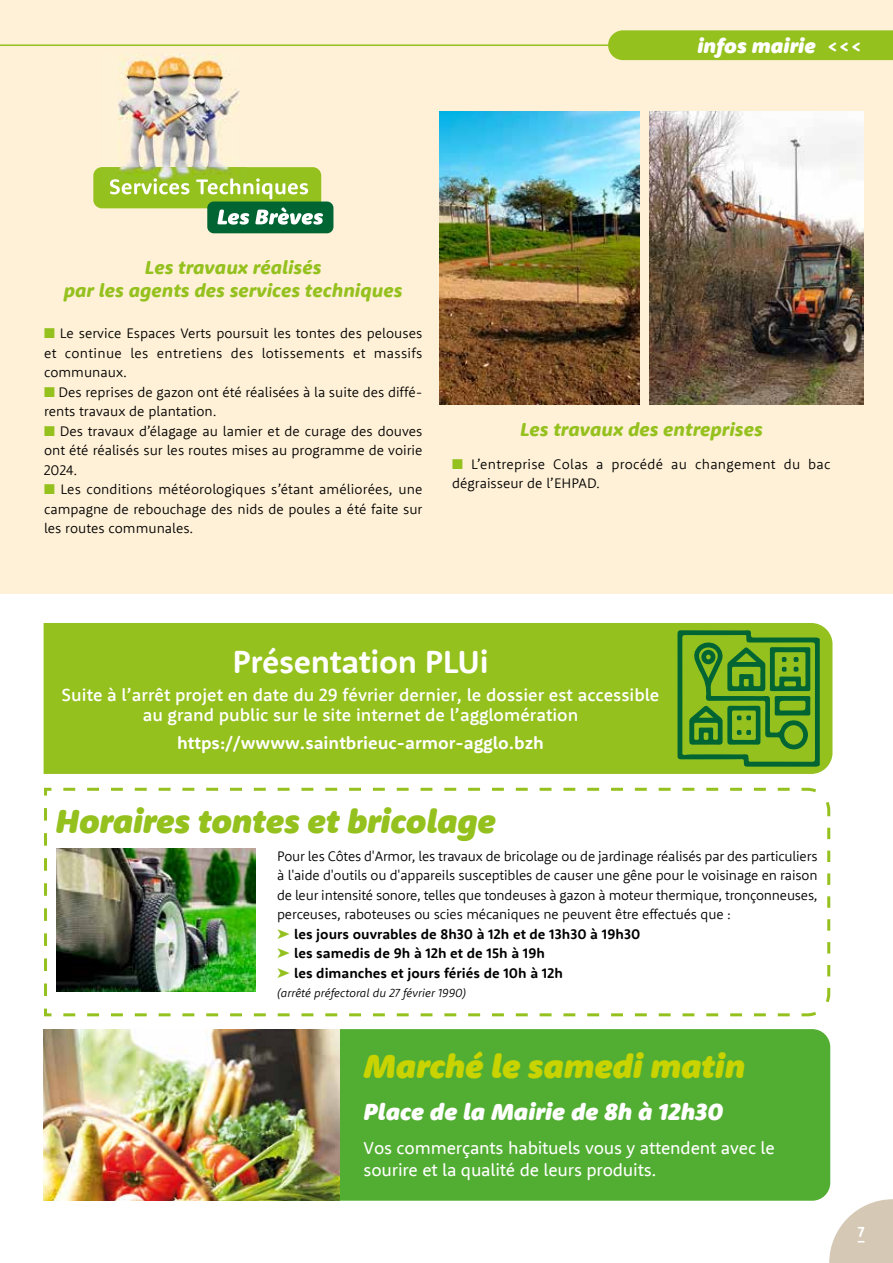
<style>
.page{position:relative;width:893px;height:1263px;background:#fff}
.page>*{position:absolute;margin:0;border:0;box-sizing:border-box;transform-origin:0 0}
.t1{font:italic 900 34.5px "Rooney Sans";letter-spacing:-.01em;color:#95c11f}
.t2{font:italic 900 34.5px "Rooney Sans";letter-spacing:-.01em;color:#c8d300}
.t3{font:700 33px "Rooney Sans";letter-spacing:-.01em;color:#fff}
.t4{font:italic 900 24px "Rooney Sans";color:#fff}
.t5{font:italic 900 21px "Rooney Sans";color:#fff}
.t6{font:italic 800 19.5px/23.4px "Rooney Sans";color:#95c11f;text-align:center}
.t7{font:500 18px/19.5px "Rooney Sans";color:#fff;text-align:center}
.t8{font:18px/21.6px "Rooney Sans";letter-spacing:-.01em;color:#fff}
.t9{font:700 18px "Rooney Sans";color:#fff}
.t10{font:700 15px "Rooney Sans";color:#fff}
.t11{font:300 14.25px/19.5px "Rooney Sans";letter-spacing:-.01em;color:#000;text-align:justify}
.t12{font:300 14.25px/19.5px "Rooney Sans";letter-spacing:.02em;color:#000}
.t13{font:italic 300 12px "Rooney Sans";color:#000}
.s1{font-weight:700;font-style:normal}
.s2{color:#95c11f}
.s3{font-weight:700}
</style>
<div class="page">
<svg style="left:829px;top:1199px;width:64px;height:64px"></svg>
<div style="left:0;top:0;width:893px;height:593px;background:#fff1d7"></div>
<svg style="left:93px;top:167px;width:241px;height:67px"></svg>
<div style="left:93px;top:167px;width:228px;height:41px;background:#95c11f;border-radius:8px"></div>
<img style="left:101px;top:54px;width:146px;height:128px">
<svg style="left:110px;top:178px;width:79px;height:16px"></svg>
<svg style="left:196px;top:178px;width:112px;height:21px"></svg>
<div style="left:207px;top:202px;width:126px;height:31px;background:#006533;border-radius:6px"></div>
<svg style="left:218px;top:210px;width:31px;height:15px"></svg>
<svg style="left:255px;top:207px;width:68px;height:18px"></svg>
<hr style="left:0;top:44px;width:617px;height:2px;background:#95c11f">
<div style="left:608px;top:30px;width:285px;height:30px;background:#95c11f"></div>
<div style="left:44px;top:623px;width:788px;height:151px;background:#95c11f"></div>
<svg style="left:677px;top:630px;width:143px;height:137px;background:#599c26"></svg>
<img style="left:439px;top:112px;width:201px;height:292px">
<svg style="left:44px;top:787px;width:787px;height:230px"></svg>
<img style="left:57px;top:848px;width:199px;height:144px">
<img style="left:649px;top:112px;width:214px;height:292px">
<div style="left:44px;top:1029px;width:786px;height:172px;background:#52ae32;border-radius:18px"></div>
<img style="left:44px;top:1029px;width:296px;height:171px">
<h3 class="t5" style="left:697px;top:32px;width:167px">infos mairie <span class="s1">&lt;&lt;&lt;</span></h3>
<h3 class="t6" style="left:64px;top:255px;width:340px">Les travaux réalisés<br>par les agents des services techniques</h3>
<p class="t11" style="left:44px;top:323px;width:380px"><span class="s2">■</span> Le service Espaces Verts poursuit les tontes des pelouses et continue les entretiens des lotissements et massifs communaux.</p>
<p class="t11" style="left:44px;top:382px;width:380px"><span class="s2">■</span> Des reprises de gazon ont été réalisées à la suite des diffé&shy;rents travaux de plantation.</p>
<p class="t11" style="left:44px;top:421px;width:380px"><span class="s2">■</span> Des travaux d’élagage au lamier et de curage des douves ont été réalisés sur les routes mises au programme de voirie 2024.</p>
<p class="t11" style="left:44px;top:479px;width:380px"><span class="s2">■</span> Les conditions météorologiques s’étant améliorées, une campagne de rebouchage des nids de poules a été faite sur les routes communales.</p>
<h3 class="t6" style="left:520px;top:417px;width:244px">Les travaux des entreprises</h3>
<p class="t12" style="left:452px;top:454px;width:380px"><span class="s2">■</span> L’entreprise Colas a procédé au changement du bac dégraisseur de l’EHPAD.</p>
<h2 class="t3" style="left:232px;top:640px;width:258px">Présentation PLUi</h2>
<p class="t7" style="left:62px;top:685px;width:599px">Suite à l’arrêt projet en date du 29 février dernier, le dossier est accessible au grand public sur le site internet de l’agglomération</p>
<p class="t9" style="left:177px;top:731px;width:369px">https://wwww.saintbrieuc-armor-agglo.bzh</p>
<h1 class="t1" style="left:56px;top:798px;width:442px">Horaires tontes et bricolage</h1>
<p class="t11" style="left:277px;top:846px;width:542px;text-align:left">Pour les Côtes d'Armor, les travaux de bricolage ou de jardinage réalisés par des particuliers à l'aide d'outils ou d'appareils susceptibles de causer une gêne pour le voisinage en raison de leur intensité sonore, telles que tondeuses à gazon à moteur thermique, tronçonneuses, perceuses, raboteuses ou scies mécaniques ne peuvent être effectués que :<br><span class="s2">➤</span> <span class="s3">les jours ouvrables de 8h30 à 12h et de 13h30 à 19h30<br></span><span class="s2">➤</span> <span class="s3">les samedis de 9h à 12h et de 15h à 19h<br></span><span class="s2">➤</span> <span class="s3">les dimanches et jours fériés de 10h à 12h</span></p>
<p class="t13" style="left:277px;top:985px;width:191px">(arrêté préfectoral du 27 février 1990)</p>
<h1 class="t2" style="left:364px;top:1044px;width:383px">Marché le samedi matin</h1>
<h3 class="t4" style="left:364px;top:1096px;width:361px">Place de la Mairie de 8h à 12h30</h3>
<p class="t8" style="left:364px;top:1137px;width:413px">Vos commerçants habituels vous y attendent avec le sourire et la qualité de leurs produits.</p>
<p class="t10" style="left:858px;top:1222px;width:8px">7</p>
</div>
